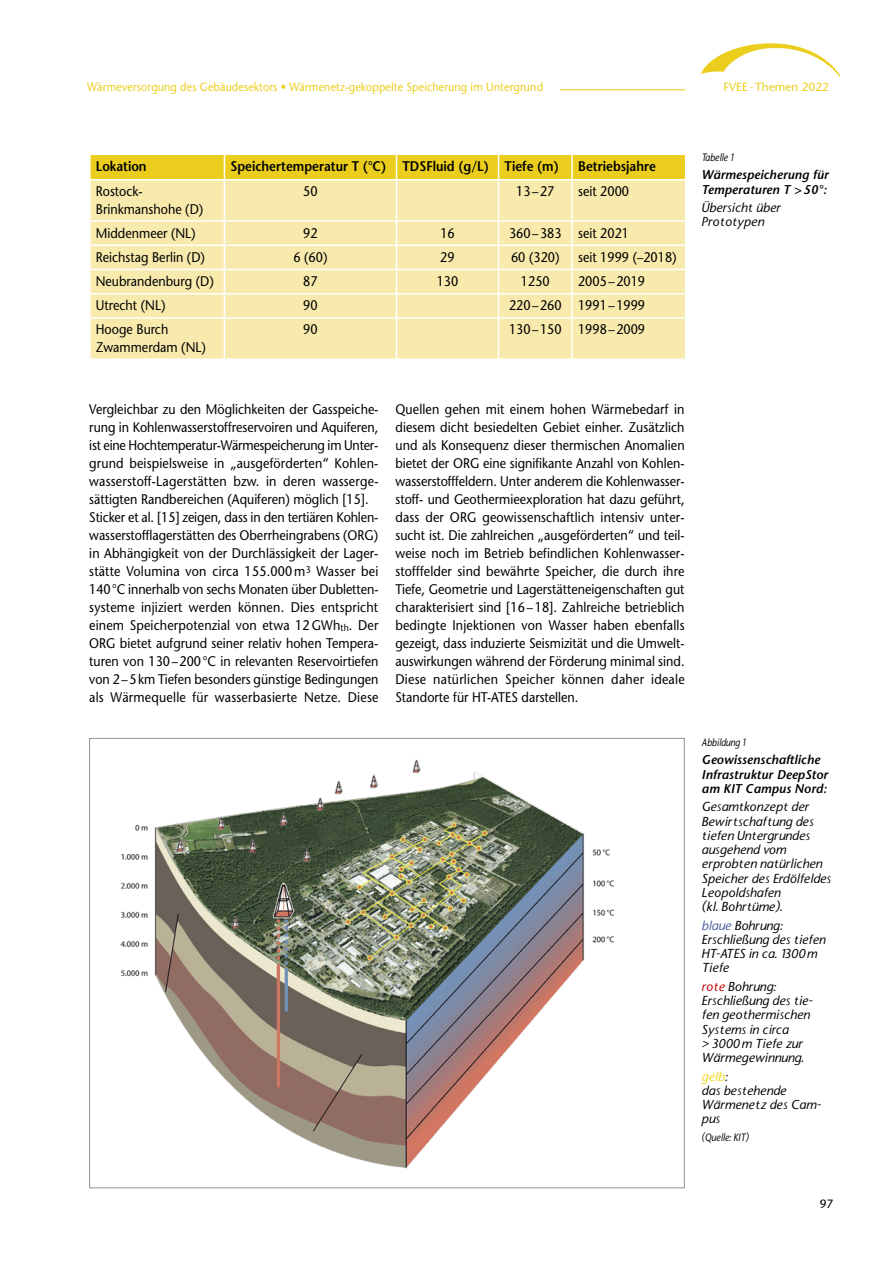
<style>
.page{position:relative;width:893px;height:1263px;background:#fff}
.page>*{position:absolute;margin:0;border:0;box-sizing:border-box;transform-origin:0 0}
._01_text{font:13.95px/18px "Stone Sans";color:#000;text-align:justify;scale:.9 1}
._01_text-2{font:600 13.95px "Stone Sans Std";color:#000;scale:.9 1}
.BU___distance{font:italic 500 12.75px/14.2px "Stone Sans";letter-spacing:.005em;color:#000}
.BU_fett__distance{font:italic 600 12.75px/14.2px "Stone Sans Std";letter-spacing:.005em;color:#000}
.t1{font:12px "Stone Sans";letter-spacing:.01em;color:#ebce1d;scale:.9 1}
.t2{font:12px "Stone Sans";color:#000}
.t3{font:11.85px "Stone Sans";color:#ebce1d}
.BU_-_Abbildung_Quell{font:italic 500 10.5px "Stone Sans";letter-spacing:.005em;color:#000;scale:.85 1}
.BU___distance-2{font:italic 500 10.5px "Stone Sans";letter-spacing:.005em;color:#000;scale:.85 1}
.s1{font-weight:700;font-size:6.9px}
.s2{color:#4b5e9d}
.s3{color:#c00000}
.s4{color:#edd71c}
</style>
<div class="page">
<div style="left:91px;top:181px;width:594px;height:177px;background:#f8eaad"></div>
<hr style="left:99px;top:89px;width:586px;height:1px;background:#ebce1d">
<img style="left:701px;top:43px;width:140px;height:34px">
<div style="left:83px;top:78px;width:476px;height:17px;background:#fff"></div>
<div style="left:90px;top:154px;width:595px;height:25px;background:#ebce1d"></div>
<hr style="left:224px;top:181px;width:1px;height:39px;background:#fff">
<hr style="left:396px;top:181px;width:1px;height:39px;background:#fff">
<hr style="left:498px;top:181px;width:1px;height:39px;background:#fff">
<hr style="left:571px;top:181px;width:2px;height:39px;background:#fff">
<hr style="left:89px;top:220px;width:135px;height:2px;background:#fff">
<hr style="left:224px;top:220px;width:172px;height:2px;background:#fff">
<hr style="left:396px;top:220px;width:103px;height:2px;background:#fff">
<hr style="left:499px;top:220px;width:73px;height:2px;background:#fff">
<hr style="left:572px;top:220px;width:114px;height:2px;background:#fff">
<hr style="left:571px;top:222px;width:2px;height:22px;background:#fff">
<hr style="left:89px;top:244px;width:135px;height:2px;background:#fff">
<hr style="left:224px;top:244px;width:172px;height:2px;background:#fff">
<hr style="left:396px;top:244px;width:103px;height:2px;background:#fff">
<hr style="left:499px;top:244px;width:73px;height:2px;background:#fff">
<hr style="left:572px;top:244px;width:114px;height:2px;background:#fff">
<hr style="left:571px;top:246px;width:2px;height:23px;background:#fff">
<hr style="left:89px;top:269px;width:135px;height:1px;background:#fff">
<hr style="left:224px;top:269px;width:172px;height:1px;background:#fff">
<hr style="left:396px;top:269px;width:103px;height:1px;background:#fff">
<hr style="left:499px;top:269px;width:73px;height:1px;background:#fff">
<hr style="left:572px;top:269px;width:114px;height:1px;background:#fff">
<hr style="left:571px;top:270px;width:2px;height:23px;background:#fff">
<hr style="left:89px;top:293px;width:135px;height:1px;background:#fff">
<hr style="left:224px;top:293px;width:172px;height:1px;background:#fff">
<svg style="left:224px;top:222px;width:1px;height:95px"></svg>
<hr style="left:396px;top:293px;width:103px;height:1px;background:#fff">
<svg style="left:396px;top:222px;width:1px;height:95px"></svg>
<hr style="left:499px;top:293px;width:73px;height:1px;background:#fff">
<svg style="left:498px;top:222px;width:1px;height:95px"></svg>
<hr style="left:572px;top:293px;width:114px;height:1px;background:#fff">
<hr style="left:571px;top:294px;width:2px;height:23px;background:#fff">
<hr style="left:89px;top:317px;width:135px;height:2px;background:#fff">
<hr style="left:224px;top:317px;width:172px;height:2px;background:#fff">
<hr style="left:224px;top:319px;width:1px;height:39px;background:#fff">
<hr style="left:396px;top:317px;width:103px;height:2px;background:#fff">
<hr style="left:396px;top:319px;width:1px;height:39px;background:#fff">
<hr style="left:499px;top:317px;width:73px;height:2px;background:#fff">
<hr style="left:498px;top:319px;width:1px;height:39px;background:#fff">
<hr style="left:572px;top:317px;width:114px;height:2px;background:#fff">
<hr style="left:571px;top:319px;width:2px;height:39px;background:#fff">
<img style="left:120px;top:759px;width:495px;height:410px">
<p class="t1" style="left:87px;top:80px;width:508px">Wärmeversorgung des Gebäudesektors • Wärmenetz-gekoppelte Speicherung im Untergrund</p>
<p class="t3" style="left:723px;top:79px;width:107px">FVEE <span class="s1">•</span> Themen 2022</p>
<p class="_01_text-2" style="left:96px;top:157px;width:58px">Lokation</p>
<p class="_01_text-2" style="left:230px;top:157px;width:175px">Speichertemperatur T (°C)</p>
<p class="_01_text-2" style="left:402px;top:157px;width:97px">TDSFluid (g/L)</p>
<p class="_01_text-2" style="left:505px;top:157px;width:62px">Tiefe (m)</p>
<p class="_01_text-2" style="left:578px;top:157px;width:88px">Betriebsjahre</p>
<p class="_01_text" style="left:96px;top:182px;width:121px">Rostock-<br>Brinkmanshohe (D)</p>
<p class="_01_text" style="left:303px;top:182px;width:18px">50</p>
<p class="_01_text" style="left:516px;top:182px;width:44px">13–27</p>
<p class="_01_text" style="left:578px;top:182px;width:58px">seit 2000</p>
<p class="_01_text" style="left:96px;top:224px;width:113px">Middenmeer (NL)</p>
<p class="_01_text" style="left:303px;top:224px;width:18px">92</p>
<p class="_01_text" style="left:440px;top:224px;width:18px">16</p>
<p class="_01_text" style="left:509px;top:224px;width:60px">360–383</p>
<p class="_01_text" style="left:578px;top:224px;width:58px">seit 2021</p>
<p class="_01_text" style="left:96px;top:248px;width:123px">Reichstag Berlin (D)</p>
<p class="_01_text" style="left:293px;top:248px;width:39px">6 (60)</p>
<p class="_01_text" style="left:440px;top:248px;width:18px">29</p>
<p class="_01_text" style="left:511px;top:248px;width:55px">60 (320)</p>
<p class="_01_text" style="left:578px;top:248px;width:111px">seit 1999 (–2018)</p>
<p class="_01_text" style="left:96px;top:272px;width:133px">Neubrandenburg (D)</p>
<p class="_01_text" style="left:303px;top:272px;width:18px">87</p>
<p class="_01_text" style="left:437px;top:272px;width:26px">130</p>
<p class="_01_text" style="left:521px;top:272px;width:34px">1250</p>
<p class="_01_text" style="left:578px;top:272px;width:76px">2005–2019</p>
<p class="_01_text" style="left:96px;top:296px;width:79px">Utrecht (NL)</p>
<p class="_01_text" style="left:303px;top:296px;width:18px">90</p>
<p class="_01_text" style="left:509px;top:296px;width:60px">220–260</p>
<p class="_01_text" style="left:578px;top:296px;width:76px">1991–1999</p>
<p class="_01_text" style="left:96px;top:321px;width:82px">Hooge Burch</p>
<p class="_01_text" style="left:96px;top:339px;width:124px">Zwammerdam (NL)</p>
<p class="_01_text" style="left:303px;top:321px;width:18px">90</p>
<p class="_01_text" style="left:509px;top:321px;width:60px">130–150</p>
<p class="_01_text" style="left:578px;top:321px;width:76px">1998–2009</p>
<p class="BU_-_Abbildung_Quell" style="left:702px;top:151px;width:39px">Tabelle 1</p>
<p class="BU_fett__distance" style="left:702px;top:168px;width:129px">Wärmespeicherung für<br>Temperaturen T &gt;50°:</p>
<p class="BU___distance" style="left:702px;top:200px;width:81px">Übersicht über<br>Prototypen</p>
<p class="_01_text" style="left:89px;top:400px;width:323px">Vergleichbar zu den Möglichkeiten der Gasspeiche&shy;rung in Kohlenwasserstoffreservoiren und Aquiferen, ist eine Hochtemperatur-Wärmespeicherung im Unter&shy;grund beispielsweise in „ausgeförderten“ Kohlen&shy;wasserstoff-Lagerstätten bzw. in deren wasserge&shy;sättigten Randbereichen (Aquiferen) möglich [15].</p>
<p class="_01_text" style="left:89px;top:508px;width:323px">Sticker et al. [15] zeigen, dass in den tertiären Kohlen&shy;wasserstofflagerstätten des Oberrheingrabens (ORG) in Abhängigkeit von der Durchlässigkeit der Lager&shy;stätte Volumina von circa 155.000m<sup>3</sup> Wasser bei 140°C innerhalb von sechs Monaten über Dubletten&shy;systeme injiziert werden können. Dies entspricht einem Speicherpotenzial von etwa 12 GWh<sub>th</sub>. Der ORG bietet aufgrund seiner relativ hohen Tempera&shy;turen von 130–200°C in relevanten Reservoirtiefen von 2–5km Tiefen besonders günstige Bedingungen als Wärmequelle für wasserbasierte Netze. Diese</p>
<p class="_01_text" style="left:395px;top:400px;width:323px">Quellen gehen mit einem hohen Wärmebedarf in diesem dicht besiedelten Gebiet einher. Zusätzlich und als Konsequenz dieser thermischen Anomalien bietet der ORG eine signifikante Anzahl von Kohlen&shy;wasserstofffeldern. Unter anderem die Kohlenwasser&shy;stoff- und Geothermieexploration hat dazu geführt, dass der ORG geowissenschaftlich intensiv unter&shy;sucht ist. Die zahlreichen „ausgeförderten“ und teil&shy;weise noch im Betrieb befindlichen Kohlenwasser&shy;stofffelder sind bewährte Speicher, die durch ihre Tiefe, Geometrie und Lagerstätteneigenschaften gut charakterisiert sind [16–18]. Zahlreiche betrieblich bedingte Injektionen von Wasser haben ebenfalls gezeigt, dass induzierte Seismizität und die Umwelt&shy;auswirkungen während der Förderung minimal sind.<br>Diese natürlichen Speicher können daher ideale Standorte für HT-ATES darstellen.</p>
<p class="BU_-_Abbildung_Quell" style="left:702px;top:736px;width:53px">Abbildung 1</p>
<p class="BU_fett__distance" style="left:702px;top:753px;width:128px">Geowissenschaftliche<br>Infrastruktur DeepStor am KIT Campus Nord:</p>
<p class="BU___distance" style="left:702px;top:800px;width:131px">Gesamtkonzept der<br>Bewirtschaftung des tiefen Untergrundes ausgehend vom erprobten natürlichen<br>Speicher des Erdölfeldes<br>Leopoldshafen<br>(kl. Bohrtüme).</p>
<p class="BU___distance" style="left:702px;top:918px;width:125px"><span class="s2">blaue</span> Bohrung:<br>Erschließung des tiefen<br>HT-ATES in ca. 1300 m<br>Tiefe</p>
<p class="BU___distance" style="left:702px;top:979px;width:113px"><span class="s3">rote</span> Bohrung:<br>Erschließung des tie&shy;fen geothermischen<br>Systems in circa<br>&gt; 3000 m Tiefe zur<br>Wärmegewinnung.</p>
<p class="BU___distance" style="left:702px;top:1069px;width:121px"><span class="s4">gelb</span>:<br>das bestehende<br>Wärmenetz des Cam&shy;pus</p>
<p class="BU___distance-2" style="left:702px;top:1131px;width:57px">(Quelle: KIT)</p>
<p class="t2" style="left:820px;top:1197px;width:15px">97</p>
</div>
